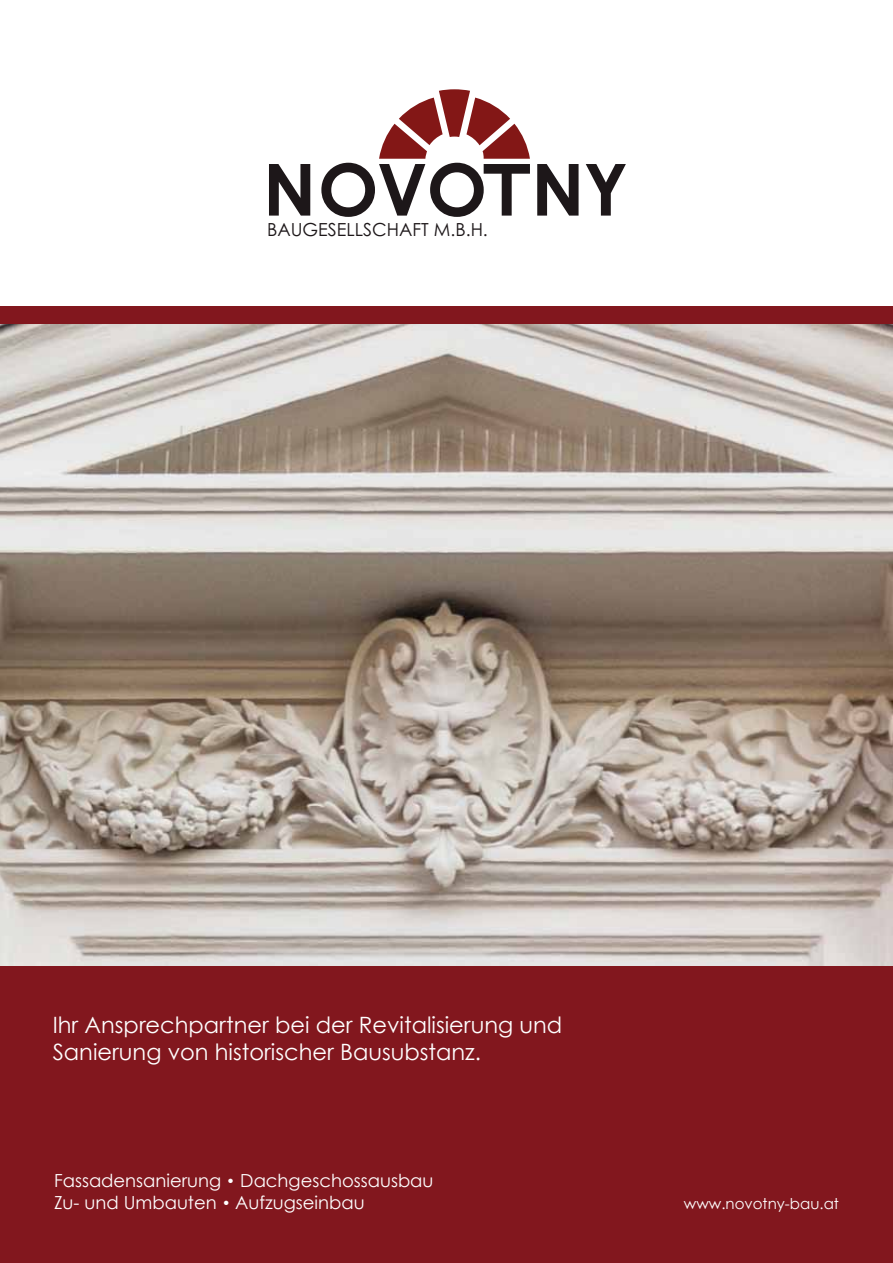
<style>
.page{position:relative;width:893px;height:1263px;background:#fff}
.page>*{position:absolute;margin:0;border:0;box-sizing:border-box;transform-origin:0 0}
.t1{font:22.5px/27px "Century Gothic";color:#fff}
.t2{font:18px/21.6px "Century Gothic";color:#fff}
.t3{font:18px "Century Gothic";color:#1d1719}
.t4{font:15px "Century Gothic";color:#fff}
.s1{font-family:"Rockwell";font-weight:300}
</style>
<div class="page">
<div style="left:0;top:306px;width:893px;height:957px;background:#82171e"></div>
<svg style="left:269px;top:164px;width:41px;height:52px"></svg>
<svg style="left:537px;top:164px;width:42px;height:52px"></svg>
<svg style="left:586px;top:164px;width:40px;height:52px"></svg>
<svg style="left:321px;top:89px;width:209px;height:128px"></svg>
<img style="left:0;top:324px;width:893px;height:642px">
<p class="t3" style="left:267px;top:218px;width:222px">BAUGESELLSCHAFT M.B.H.</p>
<p class="t1" style="left:53px;top:1011px;width:511px">Ihr Ansprechpartner bei der Revitalisierung und<br>Sanierung von historischer Bausubstanz.</p>
<p class="t2" style="left:54px;top:1170px;width:381px">Fassadensanierung <span class="s1">•</span> Dachgeschossausbau<br>Zu- und Umbauten <span class="s1">•</span> Aufzugseinbau</p>
<p class="t4" style="left:684px;top:1194px;width:156px">www.novotny-bau.at</p>
</div>
